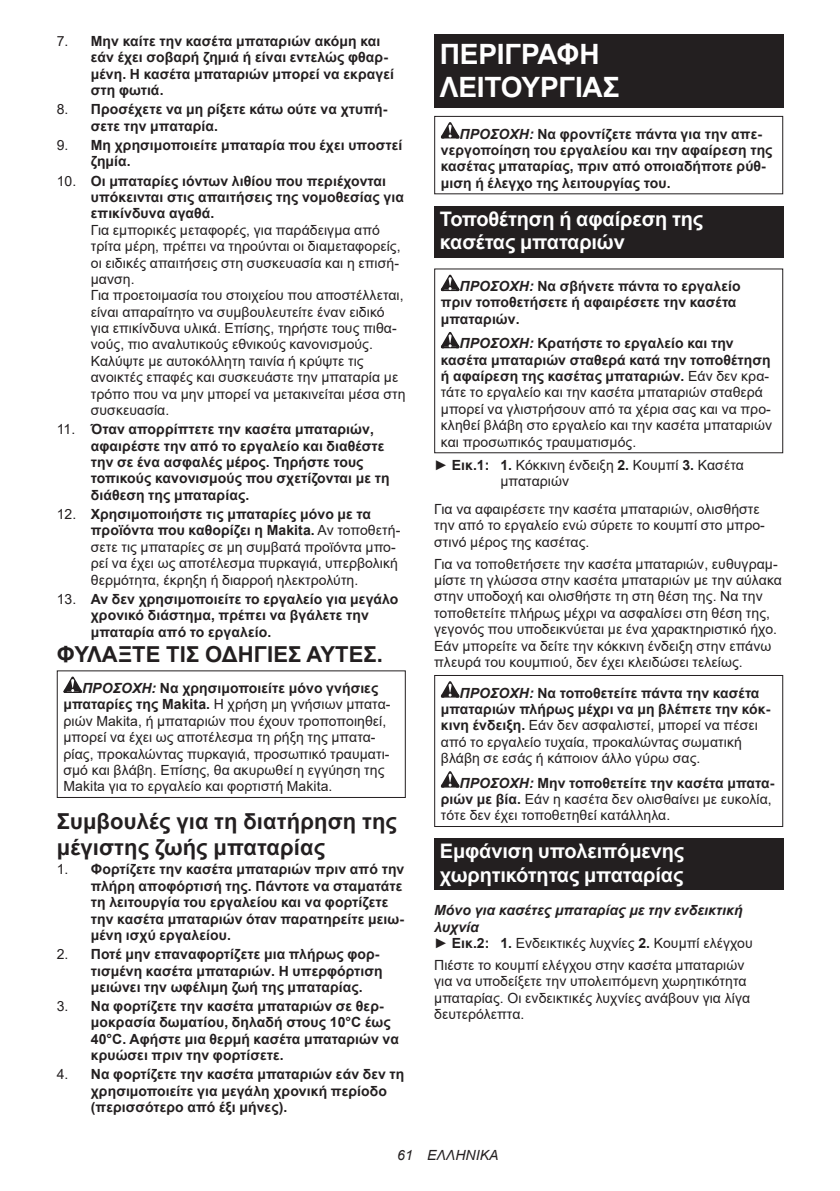
<style>
.page{position:relative;width:840px;height:1191px;background:#fff}
.page>*{position:absolute;margin:0;border:0;box-sizing:border-box;transform-origin:0 0}
.t1{font:700 28px/32.8px "Arial";letter-spacing:-.01em;color:#fff}
.t2{font:700 22px/25.8px "Arial";letter-spacing:.005em;color:#231f20}
.t3{font:700 20px/23.4px "Arial";letter-spacing:-.01em;color:#fff}
.t4{font:14px/16.4px "Arial";letter-spacing:.005em;color:#231f20}
.t5{font:700 14px/16.4px "Arial";letter-spacing:.005em;color:#231f20}
.t6{font:italic 700 14px/16.4px "Arial";letter-spacing:.005em;color:#231f20}
.t7{font:italic 14px "Arial";letter-spacing:.005em;color:#231f20}
.s1{font-weight:400}
.s2{font-weight:700}
.s3{font-weight:700;font-style:italic}
.s4{font-style:italic}
.s5{font-weight:400;font-style:normal}
.s6{font-style:normal}
</style>
<div class="page">
<svg style="left:63px;top:676px;width:19px;height:17px"></svg>
<div style="left:57px;top:670px;width:348px;height:128px;border:1px solid #231f20"></div>
<div style="left:434px;top:34px;width:348px;height:74px;background:#231f20"></div>
<svg style="left:440px;top:122px;width:19px;height:16px"></svg>
<div style="left:434px;top:116px;width:348px;height:78px;border:1px solid #231f20"></div>
<div style="left:434px;top:206px;width:348px;height:51px;background:#231f20"></div>
<svg style="left:440px;top:275px;width:19px;height:16px"></svg>
<svg style="left:440px;top:332px;width:19px;height:16px"></svg>
<svg style="left:440px;top:681px;width:19px;height:16px"></svg>
<svg style="left:440px;top:771px;width:19px;height:16px"></svg>
<div style="left:434px;top:675px;width:348px;height:152px;border:1px solid #231f20"></div>
<div style="left:434px;top:838px;width:348px;height:52px;background:#231f20"></div>
<p class="t5" style="left:91px;top:33px;width:304px;text-indent:-34px"><span class="s1">7.</span> Μην καίτε την κασέτα μπαταριών ακόμη και εάν έχει σοβαρή ζημιά ή είναι εντελώς φθαρ&shy;μένη. Η κασέτα μπαταριών μπορεί να εκραγεί στη φωτιά.</p>
<p class="t5" style="left:91px;top:101px;width:298px;text-indent:-34px"><span class="s1">8.</span> Προσέχετε να μη ρίξετε κάτω ούτε να χτυπή&shy;σετε την μπαταρία.</p>
<p class="t5" style="left:91px;top:137px;width:313px;text-indent:-34px"><span class="s1">9.</span> Μη χρησιμοποιείτε μπαταρία που έχει υποστεί ζημία.</p>
<p class="t5" style="left:91px;top:173px;width:314px;text-indent:-34px"><span class="s1">10.</span> Οι μπαταρίες ιόντων λιθίου που περιέχονται υπόκεινται στις απαιτήσεις της νομοθεσίας για επικίνδυνα αγαθά.</p>
<p class="t4" style="left:91px;top:221px;width:316px">Για εμπορικές μεταφορές, για παράδειγμα από τρίτα μέρη, πρέπει να τηρούνται οι διαμεταφορείς, οι ειδικές απαιτήσεις στη συσκευασία και η επισή&shy;μανση.<br>Για προετοιμασία του στοιχείου που αποστέλλεται, είναι απαραίτητο να συμβουλευτείτε έναν ειδικό για επικίνδυνα υλικά. Επίσης, τηρήστε τους πιθα&shy;νούς, πιο αναλυτικούς εθνικούς κανονισμούς.<br>Καλύψτε με αυτοκόλλητη ταινία ή κρύψτε τις ανοικτές επαφές και συσκευάστε την μπαταρία με τρόπο που να μην μπορεί να μετακινείται μέσα στη συσκευασία.</p>
<p class="t5" style="left:91px;top:421px;width:300px;text-indent:-34px"><span class="s1">11.</span> Όταν απορρίπτετε την κασέτα μπαταριών, αφαιρέστε την από το εργαλείο και διαθέστε την σε ένα ασφαλές μέρος. Τηρήστε τους τοπικούς κανονισμούς που σχετίζονται με τη διάθεση της μπαταρίας.</p>
<p class="t4" style="left:91px;top:506px;width:311px;text-indent:-34px">12. <span class="s2">Χρησιμοποιήστε τις μπαταρίες μόνο με τα προϊόντα που καθορίζει η Makita.</span> Αν τοποθετή&shy;σετε τις μπαταρίες σε μη συμβατά προϊόντα μπο&shy;ρεί να έχει ως αποτέλεσμα πυρκαγιά, υπερβολική θερμότητα, έκρηξη ή διαρροή ηλεκτρολύτη.</p>
<p class="t5" style="left:91px;top:591px;width:309px;text-indent:-34px"><span class="s1">13.</span> Αν δεν χρησιμοποιείτε το εργαλείο για μεγάλο χρονικό διάστημα, πρέπει να βγάλετε την μπαταρία από το εργαλείο.</p>
<h2 class="t2" style="left:57px;top:642px;width:327px">ΦΥΛΑΞΤΕ ΤΙΣ ΟΔΗΓΙΕΣ ΑΥΤΕΣ.</h2>
<p class="t4" style="left:63px;top:680px;width:328px;text-indent:19px"><span class="s3">ΠΡΟΣΟΧΗ:</span> <span class="s2">Να χρησιμοποιείτε μόνο γνήσιες μπαταρίες της Makita.</span> Η χρήση μη γνήσιων μπατα&shy;ριών Makita, ή μπαταριών που έχουν τροποποιηθεί, μπορεί να έχει ως αποτέλεσμα τη ρήξη της μπατα&shy;ρίας, προκαλώντας πυρκαγιά, προσωπικό τραυματι&shy;σμό και βλάβη. Επίσης, θα ακυρωθεί η εγγύηση της Makita για το εργαλείο και φορτιστή Makita.</p>
<h2 class="t2" style="left:57px;top:809px;width:341px">Συμβουλές για τη διατήρηση της μέγιστης ζωής μπαταρίας</h2>
<p class="t5" style="left:91px;top:861px;width:315px;text-indent:-34px"><span class="s1">1.</span> Φορτίζετε την κασέτα μπαταριών πριν από την πλήρη αποφόρτισή της. Πάντοτε να σταματάτε τη λειτουργία του εργαλείου και να φορτίζετε την κασέτα μπαταριών όταν παρατηρείτε μειω&shy;μένη ισχύ εργαλείου.</p>
<p class="t5" style="left:91px;top:946px;width:293px;text-indent:-34px"><span class="s1">2.</span> Ποτέ μην επαναφορτίζετε μια πλήρως φορ&shy;τισμένη κασέτα μπαταριών. Η υπερφόρτιση μειώνει την ωφέλιμη ζωή της μπαταρίας.</p>
<p class="t5" style="left:91px;top:998px;width:309px;text-indent:-34px"><span class="s1">3.</span> Να φορτίζετε την κασέτα μπαταριών σε θερ&shy;μοκρασία δωματίου, δηλαδή στους 10°C έως 40°C. Αφήστε μια θερμή κασέτα μπαταριών να κρυώσει πριν την φορτίσετε.</p>
<p class="t5" style="left:91px;top:1066px;width:315px;text-indent:-34px"><span class="s1">4.</span> Να φορτίζετε την κασέτα μπαταριών εάν δεν τη χρησιμοποιείτε για μεγάλη χρονική περίοδο (περισσότερο από έξι μήνες).</p>
<h1 class="t1" style="left:439px;top:38px;width:181px">ΠΕΡΙΓΡΑΦΗ<br>ΛΕΙΤΟΥΡΓΙΑΣ</h1>
<p class="t5" style="left:440px;top:125px;width:333px;text-indent:19px"><span class="s4">ΠΡΟΣΟΧΗ:</span> Να φροντίζετε πάντα για την απε&shy;νεργοποίηση του εργαλείου και την αφαίρεση της κασέτας μπαταρίας, πριν από οποιαδήποτε ρύθ&shy;μιση ή έλεγχο της λειτουργίας του.</p>
<h3 class="t3" style="left:439px;top:207px;width:265px">Τοποθέτηση ή αφαίρεση της κασέτας μπαταριών</h3>
<p class="t5" style="left:440px;top:278px;width:301px;text-indent:19px"><span class="s4">ΠΡΟΣΟΧΗ:</span> Να σβήνετε πάντα το εργαλείο πριν τοποθετήσετε ή αφαιρέσετε την κασέτα μπαταριών.</p>
<p class="t4" style="left:440px;top:335px;width:332px;text-indent:19px"><span class="s3">ΠΡΟΣΟΧΗ:</span> <span class="s2">Κρατήστε το εργαλείο και την κασέτα μπαταριών σταθερά κατά την τοποθέτηση ή αφαίρεση της κασέτας μπαταριών.</span> Εάν δεν κρα&shy;τάτε το εργαλείο και την κασέτα μπαταριών σταθερά μπορεί να γλιστρήσουν από τα χέρια σας και να προ&shy;κληθεί βλάβη στο εργαλείο και την κασέτα μπαταριών και προσωπικός τραυματισμός.</p>
<p class="t4" style="left:500px;top:456px;width:245px;text-indent:-66px">► <span class="s2">Εικ.1: 1.</span> Κόκκινη ένδειξη <span class="s2">2.</span> Κουμπί <span class="s2">3.</span> Κασέτα μπαταριών</p>
<p class="t4" style="left:434px;top:500px;width:332px">Για να αφαιρέσετε την κασέτα μπαταριών, ολισθήστε την από το εργαλείο ενώ σύρετε το κουμπί στο μπρο&shy;στινό μέρος της κασέτας.</p>
<p class="t4" style="left:434px;top:555px;width:349px">Για να τοποθετήσετε την κασέτα μπαταριών, ευθυγραμ&shy;μίστε τη γλώσσα στην κασέτα μπαταριών με την αύλακα στην υποδοχή και ολισθήστε τη στη θέση της. Να την τοποθετείτε πλήρως μέχρι να ασφαλίσει στη θέση της, γεγονός που υποδεικνύεται με ένα χαρακτηριστικό ήχο.<br>Εάν μπορείτε να δείτε την κόκκινη ένδειξη στην επάνω πλευρά του κουμπιού, δεν έχει κλειδώσει τελείως.</p>
<p class="t4" style="left:440px;top:684px;width:331px;text-indent:19px"><span class="s3">ΠΡΟΣΟΧΗ:</span> <span class="s2">Να τοποθετείτε πάντα την κασέτα μπαταριών πλήρως μέχρι να μη βλέπετε την κόκ&shy;κινη ένδειξη.</span> Εάν δεν ασφαλιστεί, μπορεί να πέσει από το εργαλείο τυχαία, προκαλώντας σωματική βλάβη σε εσάς ή κάποιον άλλο γύρω σας.</p>
<p class="t4" style="left:440px;top:774px;width:335px;text-indent:19px"><span class="s3">ΠΡΟΣΟΧΗ:</span> <span class="s2">Μην τοποθετείτε την κασέτα μπατα&shy;ριών με βία.</span> Εάν η κασέτα δεν ολισθαίνει με ευκολία, τότε δεν έχει τοποθετηθεί κατάλληλα.</p>
<h3 class="t3" style="left:439px;top:840px;width:246px">Εμφάνιση υπολειπόμενης χωρητικότητας μπαταρίας</h3>
<p class="t6" style="left:434px;top:902px;width:320px">Μόνο για κασέτες μπαταρίας με την ενδεικτική λυχνία<br><span class="s5">►</span> <span class="s6">Εικ.2: 1.</span> <span class="s5">Ενδεικτικές λυχνίες</span> <span class="s6">2.</span> <span class="s5">Κουμπί ελέγχου</span></p>
<p class="t4" style="left:434px;top:956px;width:317px">Πιέστε το κουμπί ελέγχου στην κασέτα μπαταριών για να υποδείξετε την υπολειπόμενη χωρητικότητα μπαταρίας. Οι ενδεικτικές λυχνίες ανάβουν για λίγα δευτερόλεπτα.</p>
<p class="t7" style="left:397px;top:1146px;width:103px">61 ΕΛΛΗΝΙΚΑ</p>
</div>
